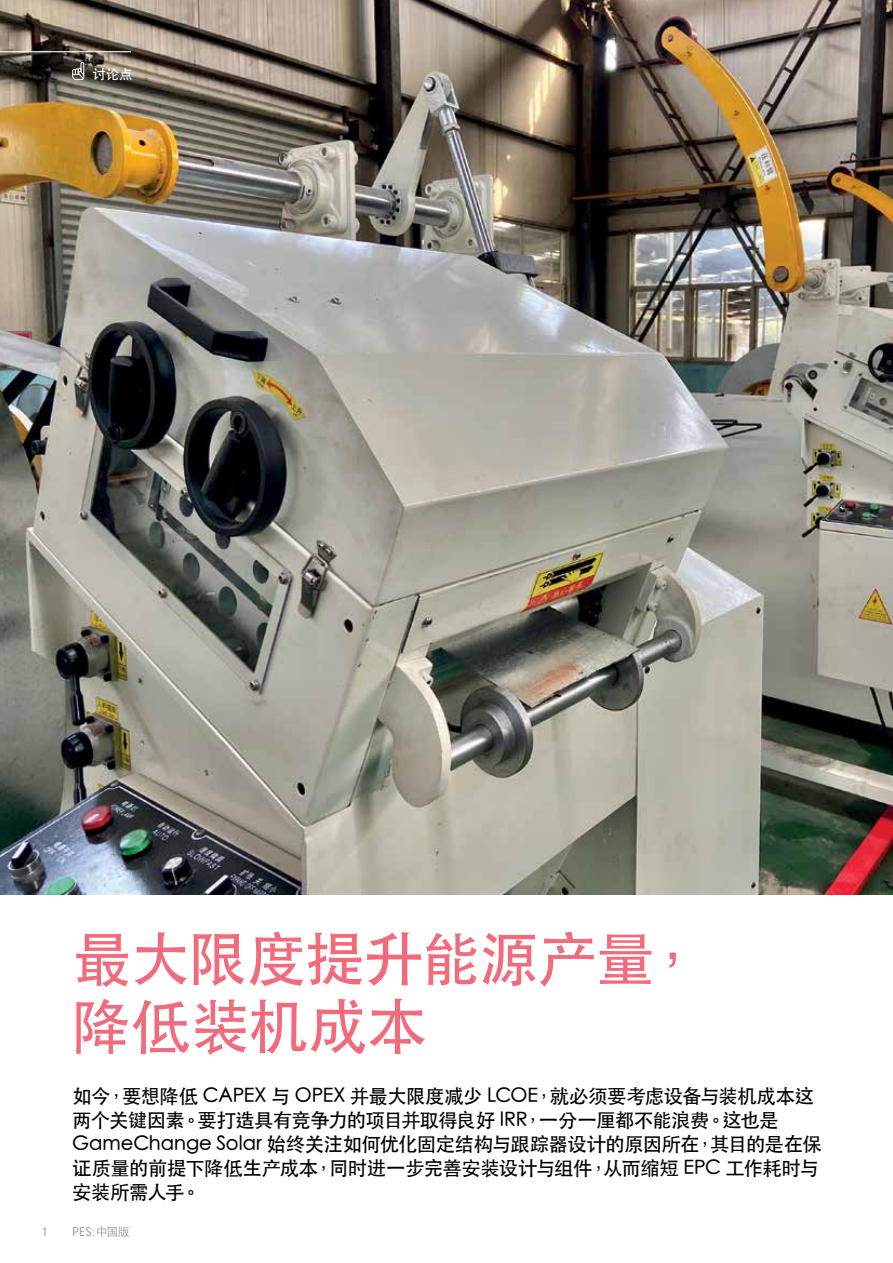
<style>
.page{position:relative;width:893px;height:1263px;background:#fff}
.page>*{position:absolute;margin:0;border:0;box-sizing:border-box;transform-origin:0 0}
.t1{font:500 60px/67.5px "ST Heiti TC";letter-spacing:-.025em;color:#f16b7c}
.t2{font:500 19.5px/24px "ST Heiti TC";letter-spacing:-.03em;color:#000}
.t3{font:13.5px "Good Headline Pro Narr";color:#939598}
.t4{font:500 13.5px "ST Heiti TC";color:#fff}
.s1{font-family:"ST Heiti TC";font-weight:300;font-size:12px}
</style>
<div class="page">
<img style="left:0;top:0;width:893px;height:895px">
<svg style="left:72px;top:62px;width:13px;height:18px"></svg>
<hr style="left:0;top:51px;width:131px;height:1px;background:#fff">
<p class="t4" style="left:93px;top:67px;width:41px">讨论点</p>
<h1 class="t1" style="left:72px;top:923px;width:631px">最大限度提升能源产量，降低装机成本</h1>
<p class="t2" style="left:72px;top:1084px;width:751px">如今，要想降低 CAPEX 与 OPEX 并最大限度减少 LCOE，就必须要考虑设备与装机成本这两个关键因素。要打造具有竞争力的项目并取得良好 IRR，一分一厘都不能浪费。这也是GameChange Solar 始终关注如何优化固定结构与跟踪器设计的原因所在，其目的是在保证质量的前提下降低生产成本，同时进一步完善安装设计与组件，从而缩短 EPC 工作耗时与安装所需人手。</p>
<p class="t3" style="left:43px;top:1225px;width:6px">1</p>
<p class="t3" style="left:72px;top:1225px;width:59px">PES:<span class="s1">中国版</span></p>
</div>
